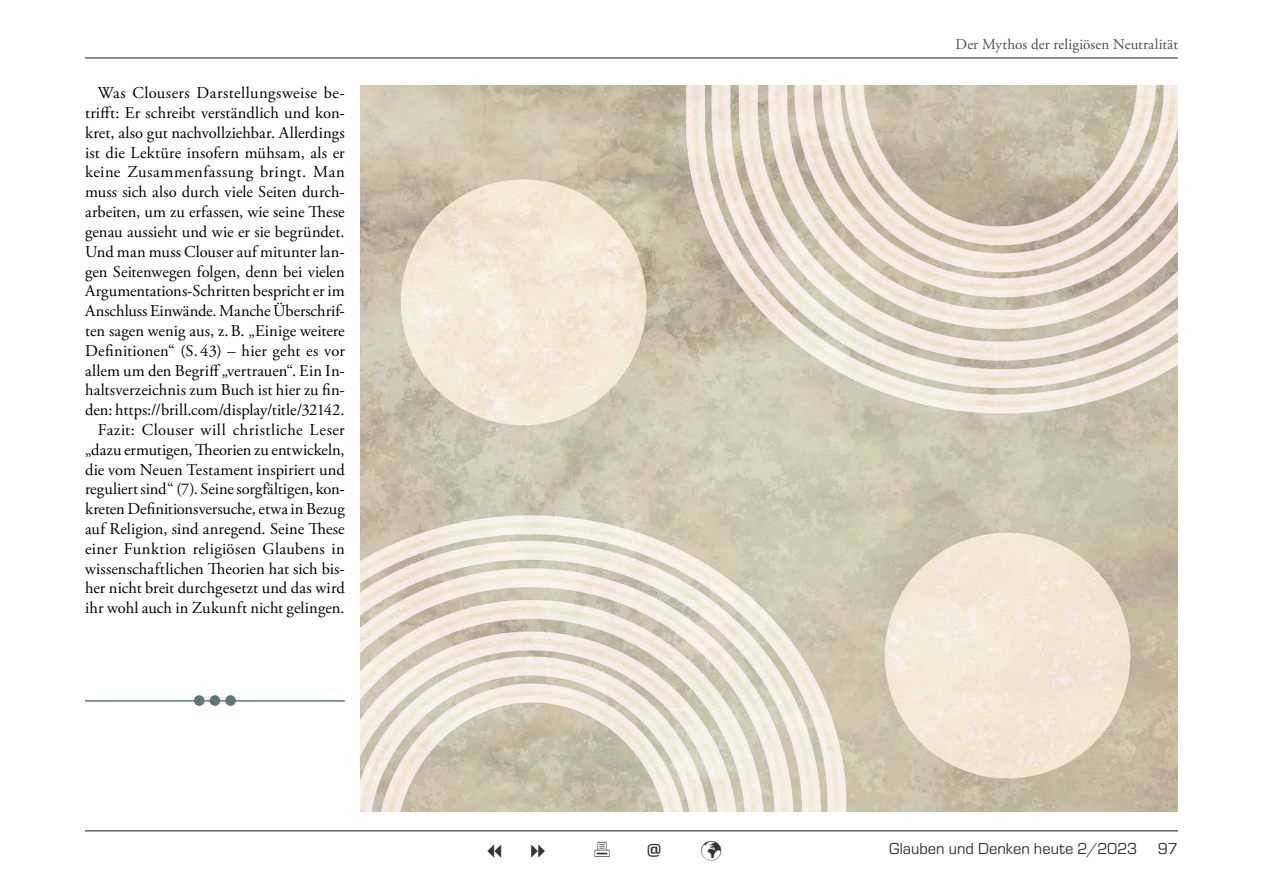
<style>
.page{position:relative;width:1263px;height:893px;background:#fff}
.page>*{position:absolute;margin:0;border:0;box-sizing:border-box;transform-origin:0 0}
.t1{font:700 21px "Eurostile";color:#333}
.t2{font:16.5px/19.8px "Adobe Garamond Pro";letter-spacing:.005em;color:#000;text-align:right}
.t3{font:16.5px "Eurostile";color:#333}
.t4{font:15px "Adobe Garamond Pro";letter-spacing:.005em;color:#4d4d4d}
</style>
<div class="page">
<hr style="left:85px;top:57px;width:1093px;height:2px;background:#333">
<hr style="left:85px;top:830px;width:1093px;height:1px;background:#333">
<hr style="left:85px;top:700px;width:260px;height:2px;background:#5e767b">
<div style="left:194px;top:695px;width:11px;height:11px;background:#5e767b;border-radius:50%"></div>
<div style="left:210px;top:695px;width:10px;height:11px;background:#5e767b;border-radius:50%"></div>
<div style="left:225px;top:695px;width:11px;height:11px;background:#5e767b;border-radius:50%"></div>
<img style="left:360px;top:85px;width:818px;height:726px">
<p class="t2" style="left:85px;top:84px;width:261px">Was Clousers Darstellungsweise be&shy;trifft: Er schreibt verständlich und kon&shy;kret, also gut nachvollziehbar. Allerdings ist die Lektüre insofern mühsam, als er keine Zusammenfassung bringt. Man muss sich also durch viele Seiten durch&shy;arbeiten, um zu erfassen, wie seine These genau aussieht und wie er sie begründet.<br>Und man muss Clouser auf mitunter lan&shy;gen Seitenwegen folgen, denn bei vielen Argumentations-Schritten bespricht er im Anschluss Einwände. Manche Überschrif&shy;ten sagen wenig aus, z.B. „Einige weitere Definitionen“ (S. 43) – hier geht es vor allem um den Begriff „vertrauen“. Ein In&shy;haltsverzeichnis zum Buch ist hier zu fin&shy;den: https://brill.com/display/title/32142.<br>Fazit: Clouser will christliche Leser „dazu ermutigen, Theorien zu entwickeln, die vom Neuen Testament inspiriert und reguliert sind“ (7). Seine sorgfältigen, kon&shy;kreten Definitionsversuche, etwa in Bezug auf Religion, sind anregend. Seine These einer Funktion religiösen Glaubens in wissenschaftlichen Theorien hat sich bis&shy;her nicht breit durchgesetzt und das wird ihr wohl auch in Zukunft nicht gelingen.</p>
<p class="t4" style="left:955px;top:35px;width:224px">Der Mythos der religiösen Neutralität</p>
<p class="t1" style="left:647px;top:835px;width:16px">@</p>
<p class="t3" style="left:889px;top:837px;width:250px">Glauben und Denken heute 2/2023</p>
<p class="t3" style="left:1158px;top:837px;width:21px">97</p>
</div>
